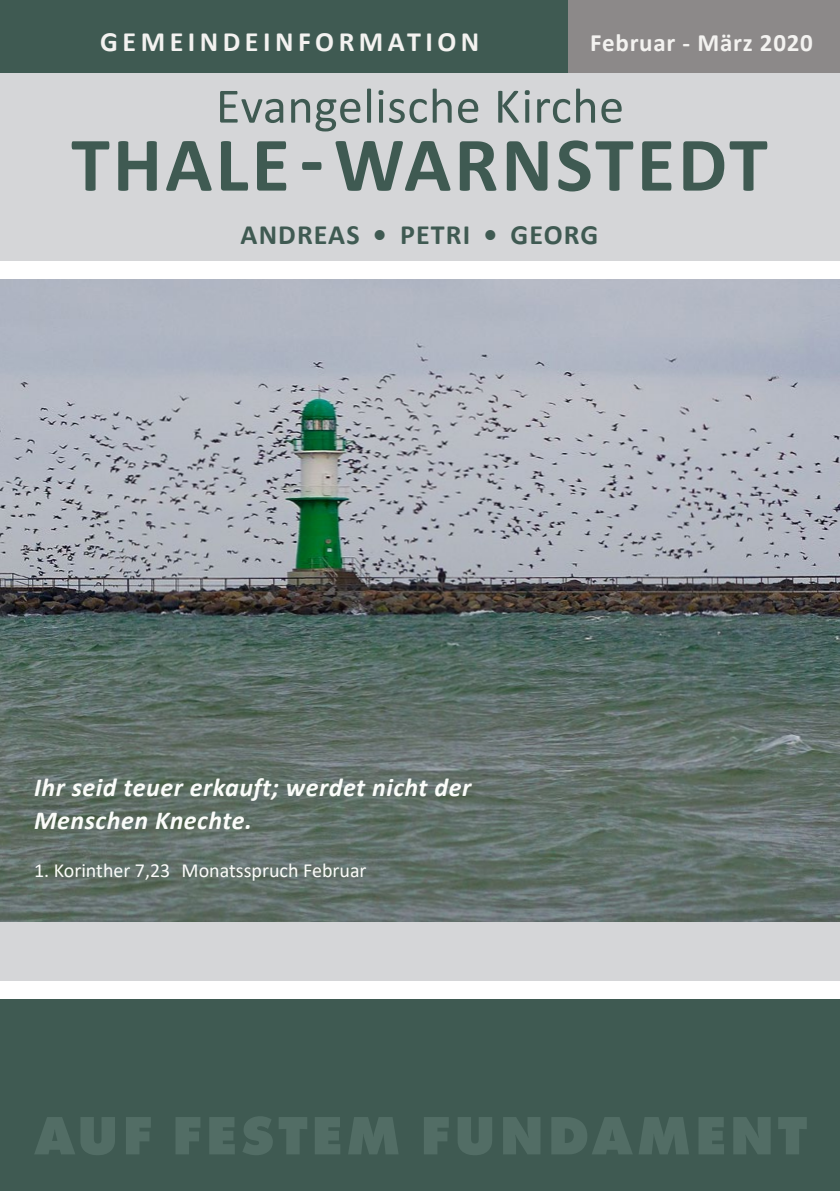
<style>
.page{position:relative;width:840px;height:1191px;background:#fff}
.page>*{position:absolute;margin:0;border:0;box-sizing:border-box;transform-origin:0 0}
.t1{font:700 78px "Calibri";letter-spacing:.04em;color:#3f5a52}
.t2{font:50px "Calibri";letter-spacing:.01em;color:#3f5a52}
.t3{font:700 28px "Calibri";letter-spacing:.16em;color:#f3f2f0}
.t4{font:700 28px "Calibri";letter-spacing:.04em;color:#3f5a52}
.t5{font:italic 700 26px/32px "Calibri";letter-spacing:.02em;color:#fafcf9}
.t6{font:700 25px "Calibri";letter-spacing:.03em;color:#f3f2f0}
.t7{font:20px "Calibri";color:#fbfcf9}
</style>
<div class="page">
<img style="left:0;top:279px;width:839px;height:643px">
<div style="left:0;top:0;width:839px;height:269px;background:#d5d6d8"></div>
<div style="left:542px;top:0;width:297px;height:72px;background:#8c8989"></div>
<div style="left:0;top:922px;width:839px;height:59px;background:#d5d6d8"></div>
<div style="left:0;top:0;width:567px;height:72px;background:#3f5a52"></div>
<div style="left:0;top:261px;width:839px;height:17px;background:#fff"></div>
<div style="left:0;top:986px;width:839px;height:205px;background:#3f5a52"></div>
<div style="left:0;top:981px;width:839px;height:17px;background:#fff"></div>
<p class="t3" style="left:100px;top:22px;width:380px">GEMEINDEINFORMATION</p>
<p class="t6" style="left:590px;top:25px;width:224px">Februar - März 2020</p>
<h2 class="t2" style="left:216px;top:71px;width:409px">Evangelische Kirche</h2>
<h1 class="t1" style="left:71px;top:109px;width:697px">THALE-WARNSTEDT</h1>
<p class="t4" style="left:240px;top:215px;width:359px">ANDREAS • PETRI • GEORG</p>
<p class="t5" style="left:34px;top:771px;width:438px">Ihr seid teuer erkauft; werdet nicht der<br>Menschen Knechte.</p>
<p class="t7" style="left:34px;top:856px;width:334px">1. Korinther 7,23 Monatsspruch Februar</p>
</div>
